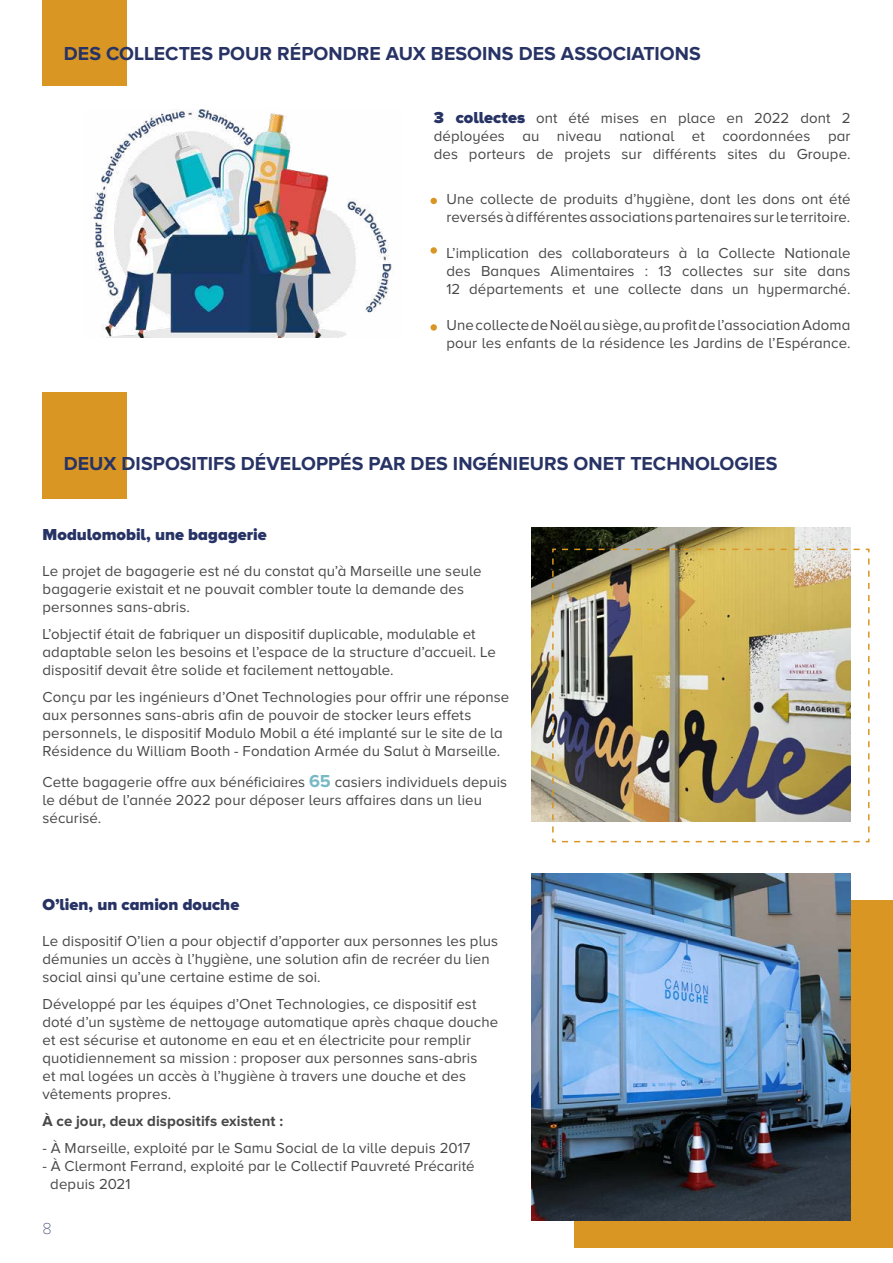
<style>
.page{position:relative;width:893px;height:1263px;background:#fff}
.page>*{position:absolute;margin:0;border:0;box-sizing:border-box;transform-origin:0 0}
.t1{font:700 19.5px "Proxima Nova A";letter-spacing:.005em;color:#273365}
.t2{font:900 16.5px "Proxima Nova A";color:#273365}
.t3{font:100 16.5px "Proxima Nova T";color:#273365}
.t4{font:15px/18px "Proxima Nova A";letter-spacing:.005em;color:#484848}
.t5{font:700 15px "Proxima Nova A";letter-spacing:.005em;color:#484848}
.s1{font-weight:900;font-size:16.5px;color:#273365}
.s2{font-weight:700;font-size:18px;color:#78b9c6}
</style>
<div class="page">
<div style="left:43px;top:0;width:84px;height:85px;background:#d99623"></div>
<div style="left:43px;top:392px;width:84px;height:106px;background:#d99623"></div>
<div style="left:574px;top:901px;width:319px;height:347px;background:#d99623"></div>
<img style="left:531px;top:873px;width:319px;height:347px">
<img style="left:531px;top:527px;width:319px;height:294px">
<img style="left:551px;top:548px;width:319px;height:295px">
<svg style="left:431px;top:198px;width:6px;height:6px"></svg>
<div style="left:431px;top:247px;width:6px;height:7px;background:#d99623;border-radius:50%"></div>
<div style="left:431px;top:324px;width:6px;height:7px;background:#d99623;border-radius:50%"></div>
<hr style="left:892px;top:683px;width:1px;height:200px;background:#d99623">
<img style="left:92px;top:110px;width:300px;height:227px">
<h1 class="t1" style="left:64px;top:43px;width:639px">DES COLLECTES POUR RÉPONDRE AUX BESOINS DES ASSOCIATIONS</h1>
<p class="t4" style="left:434px;top:109px;width:418px;text-align:justify"><span class="s1">3 collectes</span> ont été mises en place en 2022 dont 2 déployées au niveau national et coordonnées par des porteurs de projets sur différents sites du Groupe.</p>
<p class="t4" style="left:446px;top:190px;width:405px">Une collecte de produits d’hygiène, dont les dons ont été reversés à différentes associations partenaires sur le territoire.</p>
<p class="t4" style="left:446px;top:244px;width:405px;text-align:justify">L’implication des collaborateurs à la Collecte Nationale des Banques Alimentaires : 13 collectes sur site dans 12 départements et une collecte dans un hypermarché.</p>
<p class="t4" style="left:446px;top:316px;width:405px">Une collecte de Noël au siège, au profit de l’association Adoma pour les enfants de la résidence les Jardins de l’Espérance.</p>
<h1 class="t1" style="left:64px;top:453px;width:715px">DEUX DISPOSITIFS DÉVELOPPÉS PAR DES INGÉNIEURS ONET TECHNOLOGIES</h1>
<p class="t2" style="left:43px;top:528px;width:226px">Modulomobil, une bagagerie</p>
<p class="t4" style="left:43px;top:562px;width:441px">Le projet de bagagerie est né du constat qu’à Marseille une seule bagagerie existait et ne pouvait combler toute la demande des personnes sans-abris.</p>
<p class="t4" style="left:43px;top:625px;width:455px">L’objectif était de fabriquer un dispositif duplicable, modulable et adaptable selon les besoins et l’espace de la structure d’accueil. Le dispositif devait être solide et facilement nettoyable.</p>
<p class="t4" style="left:43px;top:688px;width:468px">Conçu par les ingénieurs d’Onet Technologies pour offrir une réponse aux personnes sans-abris afin de pouvoir de stocker leurs effets personnels, le dispositif Modulo Mobil a été implanté sur le site de la Résidence du William Booth - Fondation Armée du Salut à Marseille.</p>
<p class="t4" style="left:43px;top:773px;width:466px">Cette bagagerie offre aux bénéficiaires <span class="s2">65</span> casiers individuels depuis le début de l’année 2022 pour déposer leurs affaires dans un lieu sécurisé.</p>
<p class="t2" style="left:43px;top:898px;width:198px">O’lien, un camion douche</p>
<p class="t4" style="left:43px;top:932px;width:457px">Le dispositif O’lien a pour objectif d’apporter aux personnes les plus démunies un accès à l’hygiène, une solution afin de recréer du lien social ainsi qu’une certaine estime de soi.</p>
<p class="t4" style="left:43px;top:995px;width:457px">Développé par les équipes d’Onet Technologies, ce dispositif est doté d’un système de nettoyage automatique après chaque douche et est sécurise et autonome en eau et en électricite pour remplir quotidiennement sa mission : proposer aux personnes sans-abris<br>et mal logées un accès à l’hygiène à travers une douche et des vêtements propres.</p>
<p class="t5" style="left:43px;top:1113px;width:242px">À ce jour, deux dispositifs existent :</p>
<p class="t4" style="left:43px;top:1139px;width:430px">- À Marseille, exploité par le Samu Social de la ville depuis 2017</p>
<p class="t4" style="left:50px;top:1157px;width:426px;text-indent:-8px">- À Clermont Ferrand, exploité par le Collectif Pauvreté Précarité depuis 2021</p>
<p class="t3" style="left:43px;top:1221px;width:11px">8</p>
</div>
